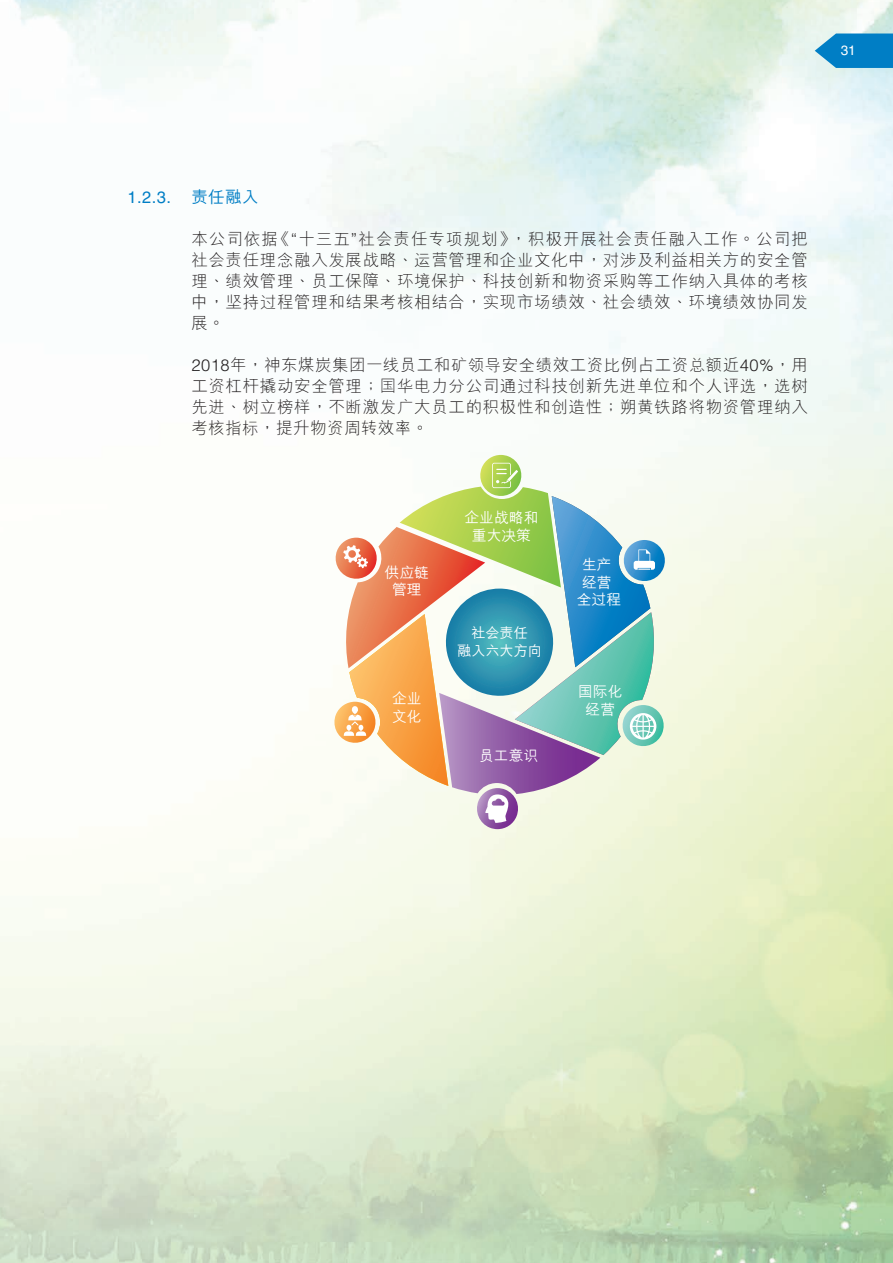
<style>
.page{position:relative;width:893px;height:1263px;background:#fff}
.page>*{position:absolute;margin:0;border:0;box-sizing:border-box;transform-origin:0 0}
.t1{font:300 16.5px/21px "M Hei HKS";letter-spacing:.04em;color:#231f20;text-align:justify}
.t2{font:16.5px "Helvetica LT Std";color:#007ec5}
.t3{font:14.85px/17.7px "M Hei HKS Medium E Ten B5 H";color:#fff;text-align:center}
.t4{font:14.1px/18.1px "M Hei HKS Medium E Ten B5 H";color:#fff;text-align:center}
.t5{font:13.5px "Helvetica LT Std";color:#fff}
.s1{font-family:"M Hei HKS";font-weight:500}
.s2{font-family:"Helvetica LT Std"}
</style>
<div class="page">
<img style="left:0;top:0;width:893px;height:1263px">
<svg style="left:815px;top:34px;width:78px;height:34px;background:#1e8dca"></svg>
<svg style="left:332px;top:455px;width:336px;height:374px"></svg>
<p class="t5" style="left:841px;top:43px;width:17px">31</p>
<p class="t2" style="left:128px;top:188px;width:133px">1.2.3. <span class="s1">責任融入</span></p>
<p class="t1" style="left:191px;top:228px;width:618px">本公司依據《<span class="s2">“</span>十三五<span class="s2">”</span>社會責任專項規劃》，積極開展社會責任融入工作。公司把社會責任理念融入發展戰略、運營管理和企業文化中，對涉及利益相關方的安全管理、績效管理、員工保障、環境保護、科技創新和物資採購等工作納入具體的考核中，堅持過程管理和結果考核相結合，實現市場績效、社會績效、環境績效協同發展。</p>
<p class="t1" style="left:191px;top:354px;width:618px"><span class="s2">2018</span>年，神東煤炭集團一線員工和礦領導安全績效工資比例佔工資總額近<span class="s2">40%</span>，用工資槓桿撬動安全管理；國華電力分公司通過科技創新先進單位和個人評選，選樹先進、樹立榜樣，不斷激發廣大員工的積極性和創造性；朔黃鐵路將物資管理納入考核指標，提升物資週轉效率。</p>
<p class="t3" style="left:385px;top:562px;width:46px">供應鏈管理</p>
<p class="t3" style="left:392px;top:689px;width:31px;text-align:left">企業文化</p>
<p class="t3" style="left:464px;top:507px;width:76px">企業戰略和重大決策</p>
<p class="t4" style="left:457px;top:622px;width:86px">社會責任<br>融入六大方向</p>
<p class="t3" style="left:479px;top:745px;width:61px">員工意識</p>
<p class="t3" style="left:577px;top:554px;width:46px">生產經營全過程</p>
<p class="t3" style="left:578px;top:681px;width:46px">國際化經營</p>
</div>
